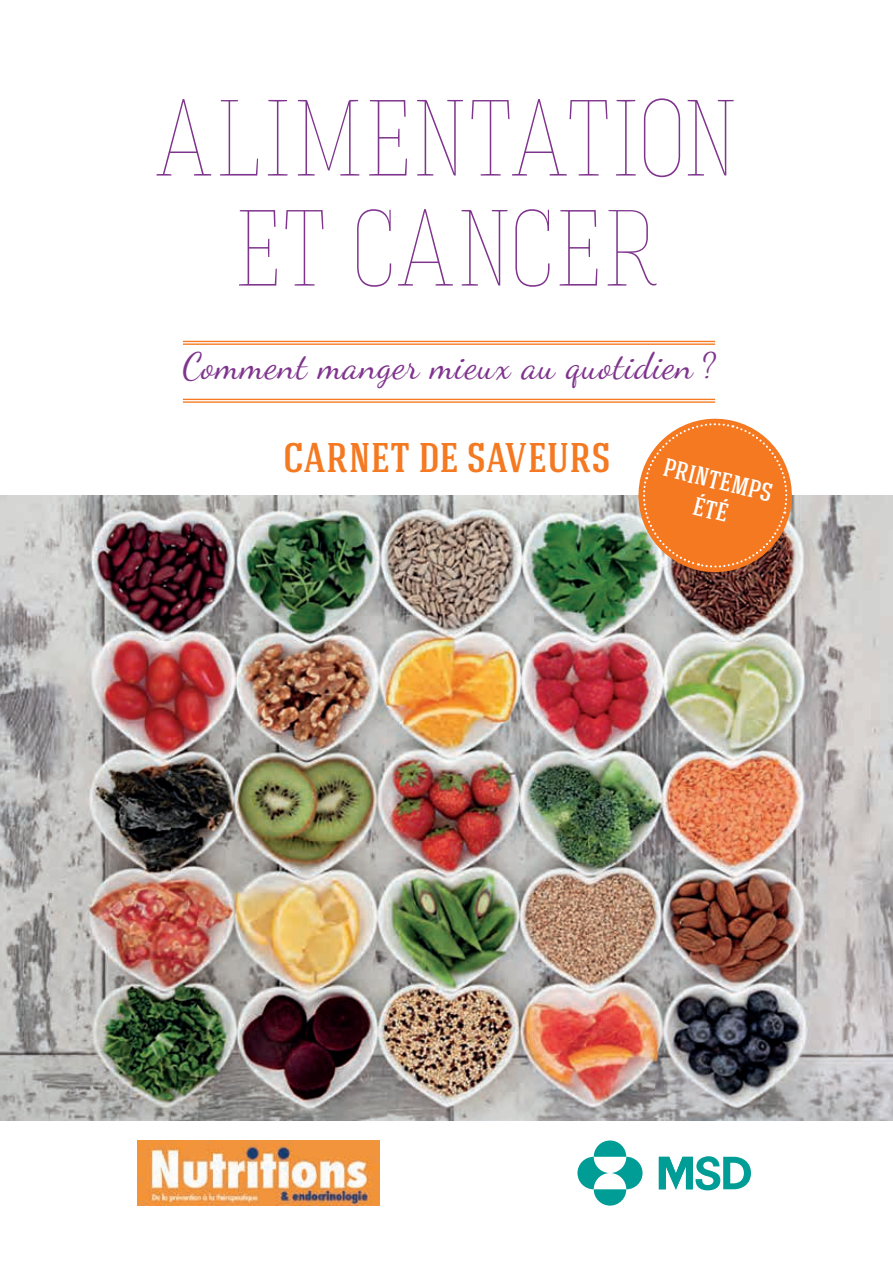
<style>
.page{position:relative;width:893px;height:1263px;background:#fff}
.page>*{position:absolute;margin:0;border:0;box-sizing:border-box;transform-origin:0 0}
.t1{font:100 107.85px/109.9px "Hagin Caps";letter-spacing:.01em;color:#7f348d;text-align:center}
.t2{font:500 45.9px "Hagin Caps";letter-spacing:-.005em;color:#f47921}
.t3{font:36.75px "Dancing Script";letter-spacing:.025em;color:#7f348d}
.t4{font:500 25.5px/30px "Hagin Caps";color:#fff;text-align:center}
</style>
<div class="page">
<img style="left:0;top:495px;width:893px;height:626px">
<svg style="left:594px;top:1140px;width:32px;height:17px"></svg>
<svg style="left:594px;top:1189px;width:32px;height:16px"></svg>
<svg style="left:577px;top:1157px;width:31px;height:32px"></svg>
<svg style="left:612px;top:1157px;width:31px;height:32px"></svg>
<svg style="left:659px;top:1156px;width:92px;height:34px"></svg>
<img style="left:138px;top:1140px;width:241px;height:65px">
<hr style="left:183px;top:341px;width:532px;height:1px;background:#f47921">
<hr style="left:183px;top:343px;width:532px;height:2px;background:#f47921">
<hr style="left:183px;top:399px;width:532px;height:1px;background:#f47921">
<hr style="left:183px;top:401px;width:532px;height:2px;background:#f47921">
<svg style="left:630px;top:418px;width:170px;height:162px"></svg>
<h1 class="t1" style="left:156px;top:80px;width:583px">ALIMENTATION<br>ET CANCER</h1>
<p class="t3" style="left:183px;top:338px;width:535px">Comment manger mieux au quotidien ?</p>
<p class="t2" style="left:283px;top:427px;width:330px">CARNET DE SAVEURS</p>
<p class="t4" style="left:668px;top:451px;width:113px;rotate:14deg">PRINTEMPS<br>ÉTÉ</p>
</div>
